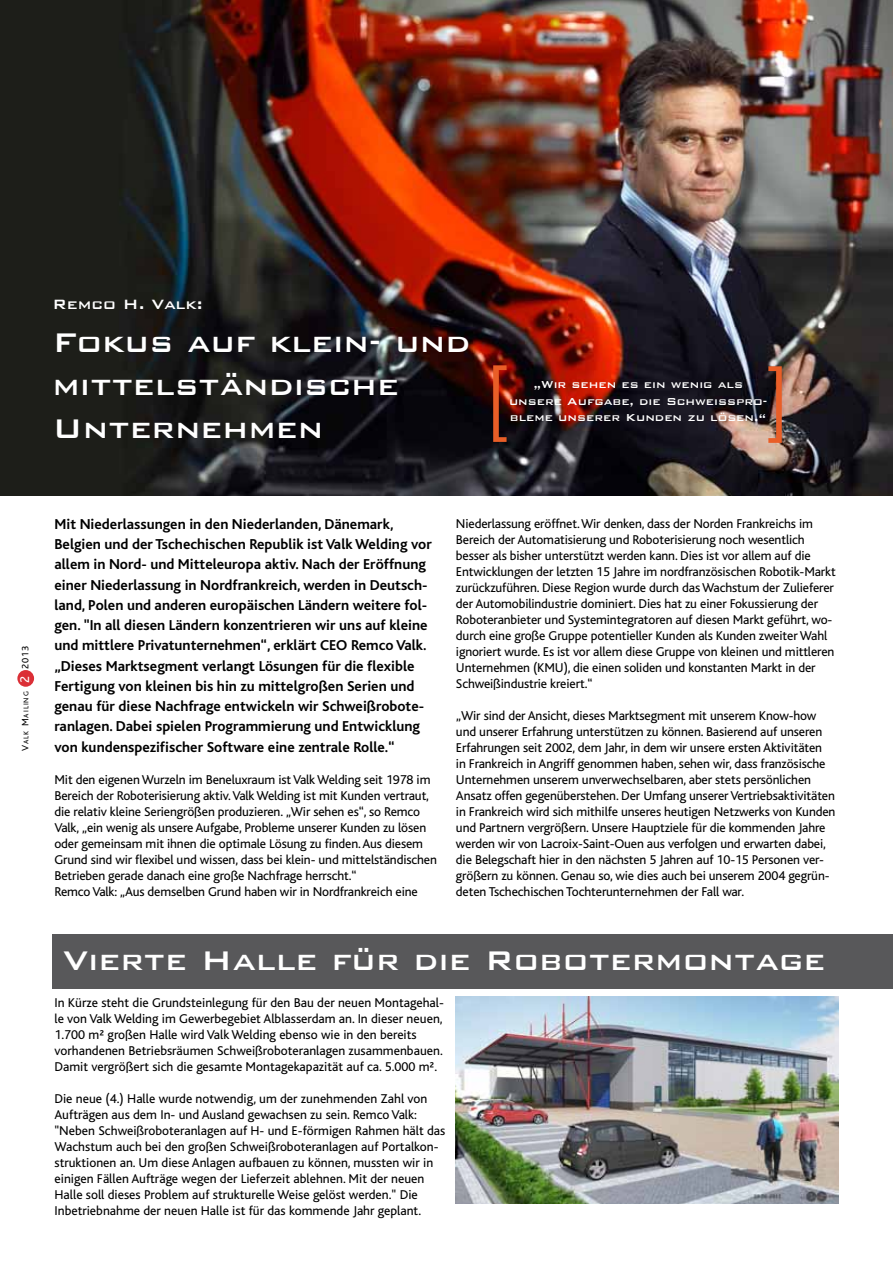
<style>
.page{position:relative;width:893px;height:1263px;background:#fff}
.page>*{position:absolute;margin:0;border:0;box-sizing:border-box;transform-origin:0 0}
.t1{font:500 36px/43.2px "Bank Gothic";color:#fff}
.t2{font:500 18px "Bank Gothic";color:#fff}
.t3{font:700 15px/20.2px "Kl Bliss";color:#000}
.t4{font:500 13.5px/16.2px "Bank Gothic";color:#fff;text-align:center}
.t5{font:13.35px/16px "Kl Bliss";letter-spacing:-.01em;color:#000}
.t6{font:13.35px "Kl Bliss";color:#fff}
.t7{font:9.75px "Kl Bliss";color:#000}
.t8{font:7.35px "Kl Bliss";letter-spacing:.135em;color:#000}
.s1{font-size:9.75px}
</style>
<div class="page">
<img style="left:0;top:0;width:893px;height:496px">
<div style="left:52px;top:934px;width:841px;height:55px;background:#58585a"></div>
<div style="left:17px;top:670px;width:17px;height:17px;background:#db2f36;border-radius:50%"></div>
<img style="left:456px;top:997px;width:383px;height:207px">
<svg style="left:493px;top:365px;width:14px;height:77px"></svg>
<svg style="left:768px;top:366px;width:14px;height:77px"></svg>
<h2 class="t2" style="left:52px;top:290px;width:152px">Remco H. Valk:</h2>
<h1 class="t1" style="left:52px;top:318px;width:420px">Fokus auf klein- und mittelständische<br>Unternehmen</h1>
<p class="t4" style="left:509px;top:375px;width:260px">„Wir sehen es ein wenig als unsere Aufgabe, die Schweißpro&shy;bleme unserer Kunden zu lösen.“</p>
<p class="t7" style="left:20px;top:669px;width:25px;rotate:-90deg">2013</p>
<p class="t6" style="left:18px;top:683px;width:8px;rotate:-90deg">2</p>
<p class="t8" style="left:22px;top:751px;width:61px;rotate:-90deg"><span class="s1">V</span>alk <span class="s1">M</span>ailing</p>
<p class="t3" style="left:54px;top:514px;width:379px">Mit Niederlassungen in den Niederlanden, Dänemark, Belgien und der Tschechischen Republik ist Valk Welding vor allem in Nord- und Mitteleuropa aktiv. Nach der Eröffnung einer Niederlassung in Nordfrankreich, werden in Deutsch&shy;land, Polen und anderen europäischen Ländern weitere fol&shy;gen. "In all diesen Ländern konzentrieren wir uns auf kleine und mittlere Privatunternehmen“, erklärt CEO Remco Valk. „Dieses Marktsegment verlangt Lösungen für die flexible Fertigung von kleinen bis hin zu mittelgroßen Serien und genau für diese Nachfrage entwickeln wir Schweißrobote&shy;ranlagen. Dabei spielen Programmierung und Entwicklung von kundenspezifischer Software eine zentrale Rolle.“</p>
<p class="t5" style="left:54px;top:772px;width:384px">Mit den eigenen Wurzeln im Beneluxraum ist Valk Welding seit 1978 im Bereich der Roboterisierung aktiv. Valk Welding ist mit Kunden vertraut, die relativ kleine Seriengrößen produzieren. „Wir sehen es“, so Remco Valk, „ein wenig als unsere Aufgabe, Probleme unserer Kunden zu lösen oder gemeinsam mit ihnen die optimale Lösung zu finden. Aus diesem Grund sind wir flexibel und wissen, dass bei klein- und mittelständischen Betrieben gerade danach eine große Nachfrage herrscht.“<br>Remco Valk: „Aus demselben Grund haben wir in Nordfrankreich eine</p>
<p class="t5" style="left:456px;top:515px;width:381px">Niederlassung eröffnet. Wir denken, dass der Norden Frankreichs im Bereich der Automatisierung und Roboterisierung noch wesentlich besser als bisher unterstützt werden kann. Dies ist vor allem auf die Entwicklungen der letzten 15 Jahre im nordfranzösischen Robotik-Markt zurückzuführen. Diese Region wurde durch das Wachstum der Zulieferer der Automobilindustrie dominiert. Dies hat zu einer Fokussierung der Roboteranbieter und Systemintegratoren auf diesen Markt geführt, wo&shy;durch eine große Gruppe potentieller Kunden als Kunden zweiter Wahl ignoriert wurde. Es ist vor allem diese Gruppe von kleinen und mittleren Unternehmen (KMU), die einen soliden und konstanten Markt in der Schweißindustrie kreiert.“</p>
<p class="t5" style="left:456px;top:708px;width:381px">„Wir sind der Ansicht, dieses Marktsegment mit unserem Know-how und unserer Erfahrung unterstützen zu können. Basierend auf unseren Erfahrungen seit 2002, dem Jahr, in dem wir unsere ersten Aktivitäten<br>in Frankreich in Angriff genommen haben, sehen wir, dass französische Unternehmen unserem unverwechselbaren, aber stets persönlichen Ansatz offen gegenüberstehen. Der Umfang unserer Vertriebsaktivitäten in Frankreich wird sich mithilfe unseres heutigen Netzwerks von Kunden und Partnern vergrößern. Unsere Hauptziele für die kommenden Jahre werden wir von Lacroix-Saint-Ouen aus verfolgen und erwarten dabei, die Belegschaft hier in den nächsten 5 Jahren auf 10-15 Personen ver&shy;größern zu können. Genau so, wie dies auch bei unserem 2004 gegrün&shy;deten Tschechischen Tochterunternehmen der Fall war.</p>
<h1 class="t1" style="left:64px;top:935px;width:763px">Vierte Halle für die Robotermontage</h1>
<p class="t5" style="left:54px;top:995px;width:391px">In Kürze steht die Grundsteinlegung für den Bau der neuen Montagehal&shy;le von Valk Welding im Gewerbegebiet Alblasserdam an. In dieser neuen, 1.700 m² großen Halle wird Valk Welding ebenso wie in den bereits vorhandenen Betriebsräumen Schweißroboteranlagen zusammenbauen.<br>Damit vergrößert sich die gesamte Montagekapazität auf ca. 5.000 m².</p>
<p class="t5" style="left:54px;top:1091px;width:392px">Die neue (4.) Halle wurde notwendig, um der zunehmenden Zahl von Aufträgen aus dem In- und Ausland gewachsen zu sein. Remco Valk: "Neben Schweißroboteranlagen auf H- und E-förmigen Rahmen hält das Wachstum auch bei den großen Schweißroboteranlagen auf Portalkon&shy;struktionen an. Um diese Anlagen aufbauen zu können, mussten wir in einigen Fällen Aufträge wegen der Lieferzeit ablehnen. Mit der neuen Halle soll dieses Problem auf strukturelle Weise gelöst werden." Die Inbetriebnahme der neuen Halle ist für das kommende Jahr geplant.</p>
</div>
